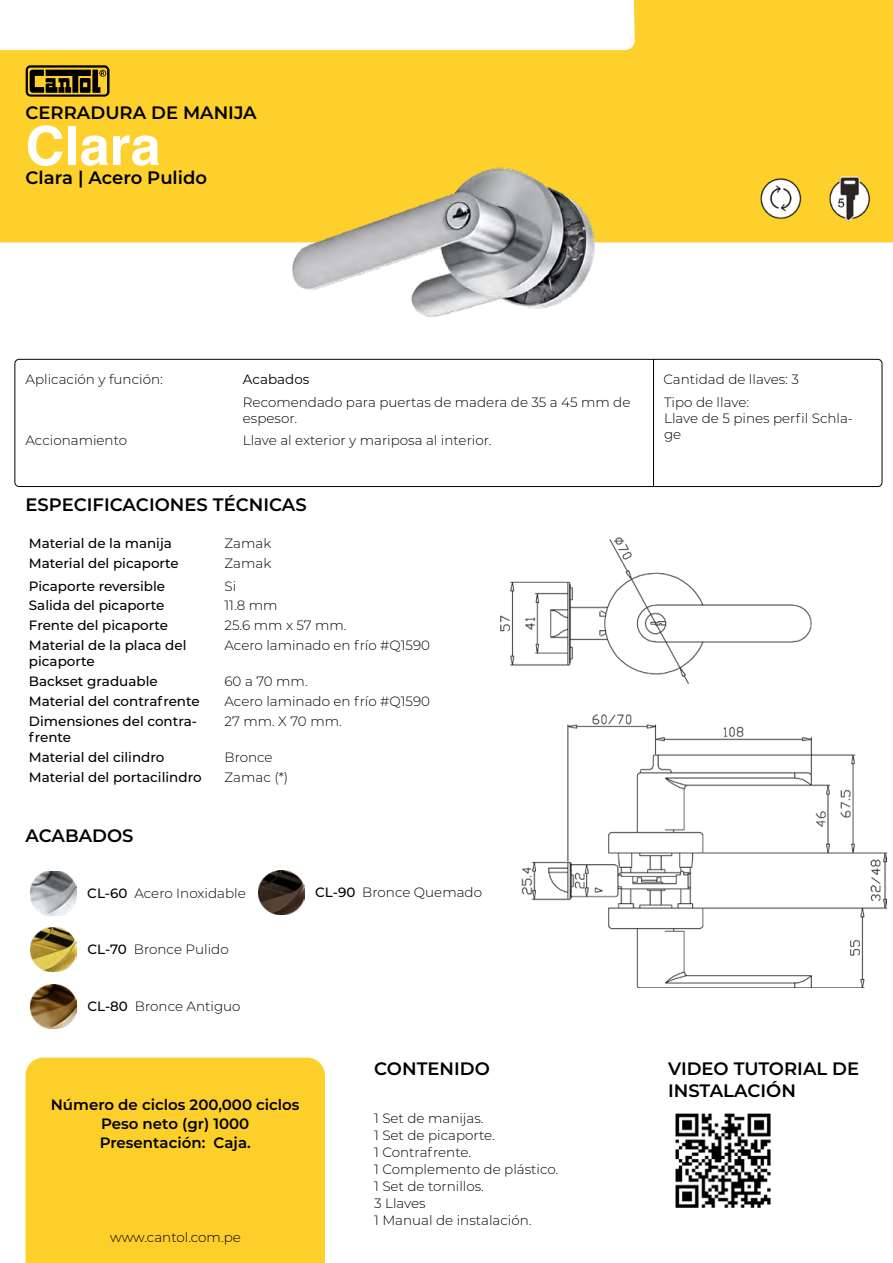
<style>
.page{position:relative;width:893px;height:1263px;background:#fff}
.page>*{position:absolute;margin:0;border:0;box-sizing:border-box;transform-origin:0 0}
.Texto_grande{font:700 54px "Helvetica";color:#fff}
.t1{font:600 18px/21.6px "Montserrat";color:#000}
.t2{font:600 15px "Montserrat";color:#000}
.t3{font:300 13.5px/16.2px "Montserrat";color:#000}
.t4{font:500 13.5px/16.2px "Montserrat";color:#000}
.t5{font:13.5px "Montserrat";color:#000}
.s1{font-weight:500}
</style>
<div class="page">
<svg style="left:0;top:0;width:893px;height:242px;fill:#fdd02c"></svg>
<hr style="left:653px;top:359px;width:1px;height:127px;background:#000">
<svg style="left:26px;top:65px;width:84px;height:32px;background:#604d10"></svg>
<div style="left:15px;top:359px;width:867px;height:128px;border:1px solid #030404;border-radius:4px"></div>
<img style="left:253px;top:113px;width:387px;height:248px">
<img style="left:755px;top:167px;width:50px;height:65px">
<img style="left:824px;top:167px;width:50px;height:65px">
<img style="left:675px;top:1113px;width:96px;height:95px">
<div style="left:26px;top:1057px;width:299px;height:206px;background:#fdcf2b"></div>
<img style="left:500px;top:538px;width:387px;height:450px">
<img style="left:31px;top:871px;width:45px;height:44px">
<img style="left:31px;top:928px;width:46px;height:44px">
<img style="left:31px;top:984px;width:46px;height:44px">
<img style="left:259px;top:870px;width:45px;height:44px">
<p class="t1" style="left:26px;top:101px;width:233px">CERRADURA DE MANIJA</p>
<p class="Texto_grande" style="left:26px;top:113px;width:137px">Clara</p>
<p class="t1" style="left:26px;top:166px;width:183px">Clara | Acero Pulido</p>
<p class="t3" style="left:26px;top:371px;width:139px">Aplicación y función:</p>
<p class="t5" style="left:243px;top:370px;width:68px">Acabados</p>
<p class="t3" style="left:243px;top:393px;width:389px">Recomendado para puertas de madera de 35 a 45 mm de espesor.</p>
<p class="t3" style="left:26px;top:432px;width:103px">Accionamiento</p>
<p class="t3" style="left:243px;top:432px;width:250px">Llave al exterior y mariposa al interior.</p>
<p class="t1" style="left:26px;top:493px;width:283px">ESPECIFICACIONES TÉCNICAS</p>
<p class="t4" style="left:29px;top:535px;width:145px">Material de la manija</p>
<p class="t3" style="left:225px;top:535px;width:48px">Zamak</p>
<p class="t4" style="left:29px;top:554px;width:151px">Material del picaporte</p>
<p class="t3" style="left:225px;top:555px;width:48px">Zamak</p>
<p class="t4" style="left:29px;top:577px;width:138px">Picaporte reversible</p>
<p class="t3" style="left:225px;top:577px;width:13px">Si</p>
<p class="t4" style="left:29px;top:597px;width:137px">Salida del picaporte</p>
<p class="t3" style="left:225px;top:597px;width:55px">11.8 mm</p>
<p class="t4" style="left:29px;top:617px;width:141px">Frente del picaporte</p>
<p class="t3" style="left:225px;top:617px;width:124px">25.6 mm x 57 mm.</p>
<p class="t4" style="left:29px;top:637px;width:159px">Material de la placa del picaporte</p>
<p class="t3" style="left:225px;top:637px;width:207px">Acero laminado en frío #Q1590</p>
<p class="t4" style="left:29px;top:673px;width:130px">Backset graduable</p>
<p class="t3" style="left:225px;top:673px;width:85px">60 a 70 mm.</p>
<p class="t4" style="left:29px;top:693px;width:172px">Material del contrafrente</p>
<p class="t3" style="left:225px;top:693px;width:207px">Acero laminado en frío #Q1590</p>
<p class="t4" style="left:29px;top:712px;width:170px">Dimensiones del contra&shy;frente</p>
<p class="t3" style="left:225px;top:713px;width:119px">27 mm. X 70 mm.</p>
<p class="t4" style="left:29px;top:749px;width:137px">Material del cilindro</p>
<p class="t3" style="left:225px;top:749px;width:50px">Bronce</p>
<p class="t4" style="left:29px;top:768px;width:174px">Material del portacilindro</p>
<p class="t3" style="left:225px;top:769px;width:65px">Zamac (*)</p>
<p class="t1" style="left:26px;top:824px;width:110px">ACABADOS</p>
<p class="t3" style="left:87px;top:884px;width:160px"><span class="s1">CL-60</span> Acero Inoxidable</p>
<p class="t3" style="left:87px;top:941px;width:143px"><span class="s1">CL-70</span> Bronce Pulido</p>
<p class="t3" style="left:87px;top:998px;width:155px"><span class="s1">CL-80</span> Bronce Antiguo</p>
<p class="t3" style="left:315px;top:883px;width:168px"><span class="s1">CL-90</span> Bronce Quemado</p>
<p class="t3" style="left:663px;top:371px;width:137px">Cantidad de llaves: 3</p>
<p class="t3" style="left:664px;top:393px;width:86px">Tipo de llave:</p>
<p class="t3" style="left:664px;top:409px;width:190px">Llave de 5 pines perfil Schla&shy;ge</p>
<p class="t2" style="left:51px;top:1094px;width:250px">Número de ciclos 200,000 ciclos</p>
<p class="t2" style="left:101px;top:1113px;width:150px">Peso neto (gr) 1000</p>
<p class="t2" style="left:100px;top:1132px;width:153px">Presentación: Caja.</p>
<p class="t3" style="left:110px;top:1228px;width:132px">www.cantol.com.pe</p>
<p class="t1" style="left:374px;top:1057px;width:117px">CONTENIDO</p>
<p class="t1" style="left:668px;top:1057px;width:193px">VIDEO TUTORIAL DE<br>INSTALACIÓN</p>
<p class="t3" style="left:374px;top:1109px;width:111px">1 Set de manijas.</p>
<p class="t3" style="left:374px;top:1143px;width:99px">1 Contrafrente.</p>
<p class="t3" style="left:374px;top:1160px;width:186px">1 Complemento de plástico.</p>
<p class="t3" style="left:374px;top:1177px;width:111px">1 Set de tornillos.</p>
<p class="t3" style="left:374px;top:1194px;width:53px">3 Llaves</p>
<p class="t3" style="left:374px;top:1126px;width:122px">1 Set de picaporte.</p>
<p class="t3" style="left:374px;top:1211px;width:159px">1 Manual de instalación.</p>
</div>
